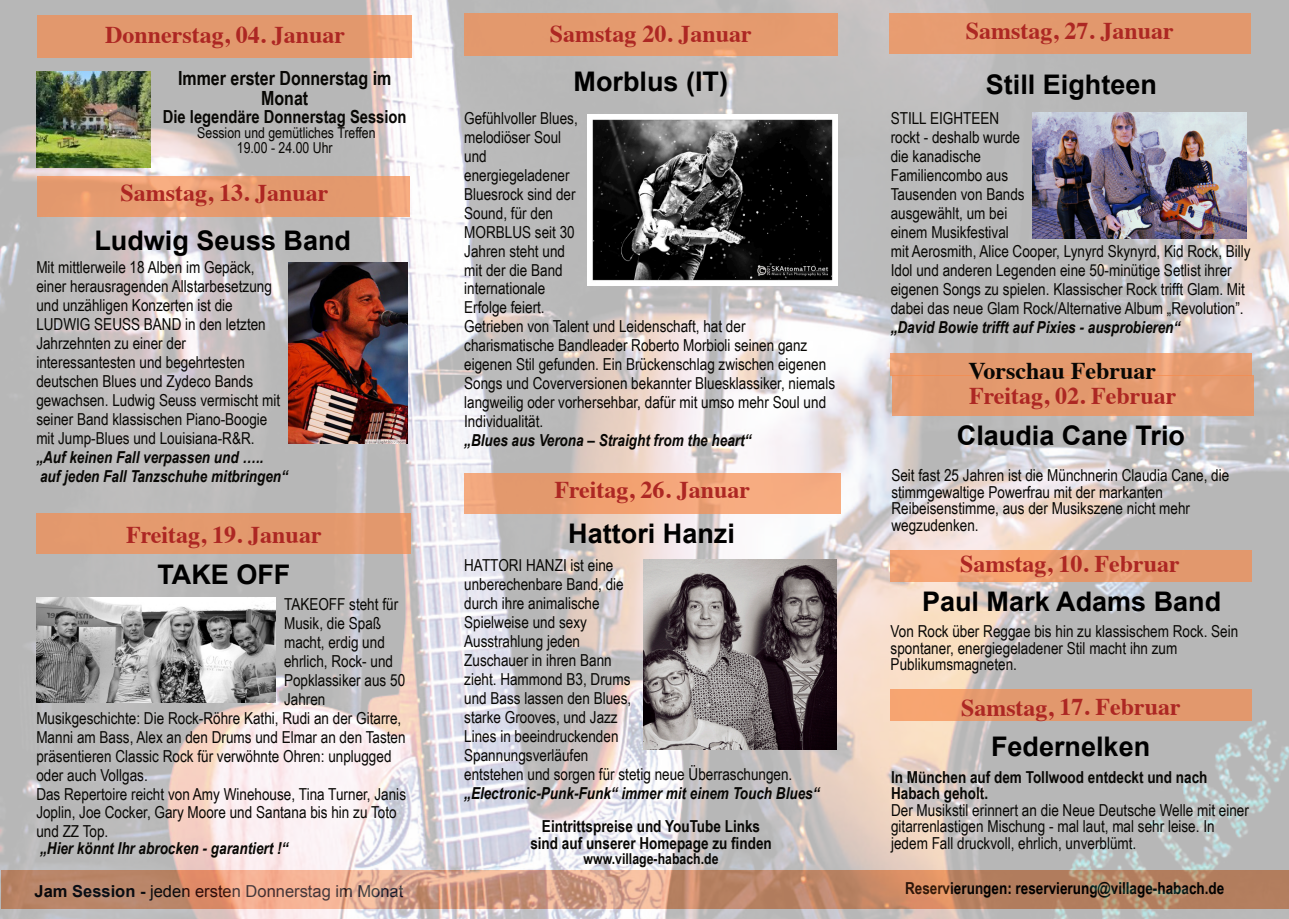
<style>
.page{position:relative;width:1289px;height:919px;background:#fff}
.page>*{position:absolute;margin:0;border:0;box-sizing:border-box;transform-origin:0 0}
.t1{font:700 27px "Arial";color:#000}
.t2{font:700 24px "Times";color:#ad2723}
.t3{font:700 24px "Times";color:#080704}
.t4{font:700 19.5px/19.5px "Arial Narrow";color:#080704;text-align:center}
.t5{font:700 18px "Arial Narrow";color:#080704}
.t6{font:16.5px/19px "Arial Narrow";color:#080704}
.t7{font:italic 700 16.5px/19px "Arial Narrow";color:#080704}
.t8{font:700 16.5px/16.5px "Arial Narrow";color:#080704}
.t9{font:700 16.5px "Arial Narrow";color:#000}
.t10{font:16.5px "Arial";color:#000}
.t11{font:15px/15px "Arial Narrow";color:#080704;text-align:center}
.t12{font:700 15px "Arial Narrow";color:#080704}
.s1{font-weight:700}
</style>
<div class="page">
<img style="left:0;top:0;width:1288px;height:918px">
<img style="left:36px;top:71px;width:115px;height:96px">
<div style="left:464px;top:473px;width:376px;height:40px;background:#f68c4d;opacity:.7"></div>
<div style="left:890px;top:353px;width:361px;height:22px;background:#e49a6e"></div>
<div style="left:890px;top:550px;width:361px;height:31px;background:#f68c4d;opacity:.7"></div>
<div style="left:890px;top:689px;width:361px;height:31px;background:#f68c4d;opacity:.7"></div>
<div style="left:892px;top:375px;width:361px;height:40px;background:#e49a6e"></div>
<div style="left:889px;top:14px;width:361px;height:40px;background:#e2986d"></div>
<div style="left:464px;top:14px;width:373px;height:42px;background:#e49a6e"></div>
<div style="left:37px;top:176px;width:373px;height:40px;background:#f68c4d;opacity:.7"></div>
<div style="left:37px;top:513px;width:374px;height:41px;background:#e3996d"></div>
<div style="left:37px;top:15px;width:374px;height:43px;background:#f68c4d;opacity:.7"></div>
<img style="left:1032px;top:112px;width:214px;height:127px">
<img style="left:643px;top:559px;width:193px;height:190px">
<img style="left:36px;top:597px;width:239px;height:105px">
<img style="left:289px;top:263px;width:118px;height:180px">
<img style="left:587px;top:114px;width:250px;height:171px">
<h2 class="t2" style="left:105px;top:24px;width:242px">Donnerstag, 04. Januar</h2>
<p class="t4" style="left:178px;top:70px;width:215px">Immer erster Donnerstag im<br>Monat</p>
<p class="t5" style="left:163px;top:109px;width:245px">Die legendäre Donnerstag Session</p>
<p class="t11" style="left:197px;top:126px;width:180px">Session und gemütliches Treffen<br>19.00 - 24.00 Uhr</p>
<h2 class="t2" style="left:120px;top:183px;width:210px">Samstag, 13. Januar</h2>
<h1 class="t1" style="left:94px;top:230px;width:258px">Ludwig Seuss Band</h1>
<p class="t6" style="left:36px;top:259px;width:245px">Mit mittlerweile 18 Alben im Gepäck, einer herausragenden Allstarbesetzung und unzähligen Konzerten ist die LUDWIG SEUSS BAND in den letzten Jahrzehnten zu einer der interessantesten und begehrtesten deutschen Blues und Zydeco Bands gewachsen. Ludwig Seuss vermischt mit seiner Band klassischen Piano-Boogie mit Jump-Blues und Louisiana-R&amp;R.</p>
<p class="t7" style="left:36px;top:448px;width:253px">„Auf keinen Fall verpassen und ….. auf jeden Fall Tanzschuhe mitbringen“</p>
<h2 class="t2" style="left:126px;top:524px;width:197px">Freitag, 19. Januar</h2>
<h1 class="t1" style="left:157px;top:564px;width:134px">TAKE OFF</h1>
<p class="t6" style="left:284px;top:595px;width:116px">TAKEOFF steht für</p>
<p class="t6" style="left:284px;top:614px;width:99px">Musik, die Spaß</p>
<p class="t6" style="left:284px;top:633px;width:102px">macht, erdig und</p>
<p class="t6" style="left:284px;top:652px;width:111px">ehrlich, Rock- und</p>
<p class="t6" style="left:284px;top:671px;width:123px">Popklassiker aus 50</p>
<p class="t6" style="left:284px;top:690px;width:43px">Jahren</p>
<p class="t6" style="left:36px;top:709px;width:366px">Musikgeschichte: Die Rock-Röhre Kathi, Rudi an der Gitarre,</p>
<p class="t6" style="left:36px;top:728px;width:371px">Manni am Bass, Alex an den Drums und Elmar an den Tasten</p>
<p class="t6" style="left:36px;top:747px;width:357px">präsentieren Classic Rock für verwöhnte Ohren: unplugged</p>
<p class="t6" style="left:36px;top:766px;width:113px">oder auch Vollgas.</p>
<p class="t6" style="left:36px;top:785px;width:371px">Das Repertoire reicht von Amy Winehouse, Tina Turner, Janis</p>
<p class="t6" style="left:36px;top:804px;width:362px">Joplin, Joe Cocker, Gary Moore und Santana bis hin zu Toto</p>
<p class="t6" style="left:36px;top:823px;width:73px">und ZZ Top.</p>
<p class="t7" style="left:40px;top:840px;width:250px">„Hier könnt Ihr abrocken - garantiert !“</p>
<h2 class="t2" style="left:549px;top:24px;width:204px">Samstag 20. Januar</h2>
<h2 class="t2" style="left:965px;top:21px;width:210px">Samstag, 27. Januar</h2>
<h1 class="t1" style="left:573px;top:71px;width:156px">Morblus (IT)</h1>
<p class="t6" style="left:464px;top:110px;width:372px">Gefühlvoller Blues,<br>melodiöser Soul<br>und<br>energiegeladener<br>Bluesrock sind der<br>Sound, für den<br>MORBLUS seit 30<br>Jahren steht und<br>mit der die Band<br>internationale<br>Erfolge feiert.<br>Getrieben von Talent und Leidenschaft, hat der charismatische Bandleader Roberto Morbioli seinen ganz eigenen Stil gefunden. Ein Brückenschlag zwischen eigenen<br>Songs und Coverversionen bekannter Bluesklassiker, niemals langweilig oder vorhersehbar, dafür mit umso mehr Soul und<br>Individualität.</p>
<p class="t7" style="left:464px;top:432px;width:289px">„Blues aus Verona – Straight from the heart“</p>
<h2 class="t2" style="left:554px;top:480px;width:197px">Freitag, 26. Januar</h2>
<h1 class="t1" style="left:568px;top:523px;width:168px">Hattori Hanzi</h1>
<p class="t6" style="left:464px;top:557px;width:330px">HATTORI HANZI ist eine<br>unberechenbare Band, die<br>durch ihre animalische<br>Spielweise und sexy<br>Ausstrahlung jeden<br>Zuschauer in ihren Bann<br>zieht. Hammond B3, Drums<br>und Bass lassen den Blues,<br>starke Grooves, und Jazz<br>Lines in beeindruckenden<br>Spannungsverläufen<br>entstehen und sorgen für stetig neue Überraschungen.</p>
<p class="t7" style="left:464px;top:785px;width:357px">„Electronic-Punk-Funk“ immer mit einem Touch Blues“</p>
<p class="t8" style="left:530px;top:819px;width:243px;text-align:center">Eintrittspreise und YouTube Links sind auf unserer Homepage zu finden</p>
<p class="t12" style="left:583px;top:852px;width:136px">www.village-habach.de</p>
<h1 class="t1" style="left:985px;top:74px;width:173px">Still Eighteen</h1>
<p class="t6" style="left:890px;top:110px;width:361px">STILL EIGHTEEN<br>rockt - deshalb wurde<br>die kanadische<br>Familiencombo aus<br>Tausenden von Bands<br>ausgewählt, um bei<br>einem Musikfestival<br>mit Aerosmith, Alice Cooper, Lynyrd Skynyrd, Kid Rock, Billy Idol und anderen Legenden eine 50-minütige Setlist ihrer eigenen Songs zu spielen. Klassischer Rock trifft Glam. Mit dabei das neue Glam Rock/Alternative Album „Revolution”.</p>
<p class="t7" style="left:890px;top:319px;width:291px">„David Bowie trifft auf Pixies - ausprobieren“</p>
<h2 class="t3" style="left:968px;top:360px;width:189px">Vorschau Februar</h2>
<h2 class="t2" style="left:969px;top:386px;width:209px">Freitag, 02. Februar</h2>
<h1 class="t1" style="left:956px;top:425px;width:230px">Claudia Cane Trio</h1>
<p class="t6" style="left:891px;top:469px;width:339px;line-height:16.5px">Seit fast 25 Jahren ist die Münchnerin Claudia Cane, die stimmgewaltige Powerfrau mit der markanten Reibeisenstimme, aus der Musikszene nicht mehr wegzudenken.</p>
<h2 class="t2" style="left:960px;top:553px;width:221px">Samstag, 10. Februar</h2>
<h1 class="t1" style="left:922px;top:591px;width:301px">Paul Mark Adams Band</h1>
<p class="t6" style="left:890px;top:624px;width:349px;line-height:16.5px">Von Rock über Reggae bis hin zu klassischem Rock. Sein spontaner, energiegeladener Stil macht ihn zum<br>Publikumsmagneten.</p>
<h2 class="t2" style="left:961px;top:697px;width:221px">Samstag, 17. Februar</h2>
<h1 class="t1" style="left:991px;top:736px;width:161px">Federnelken</h1>
<p class="t8" style="left:891px;top:770px;width:318px">In München auf dem Tollwood entdeckt und nach<br>Habach geholt.</p>
<p class="t6" style="left:891px;top:803px;width:359px;line-height:16.5px">Der Musikstil erinnert an die Neue Deutsche Welle mit einer gitarrenlastigen Mischung - mal laut, mal sehr leise. In jedem Fall druckvoll, ehrlich, unverblümt.</p>
<p class="t10" style="left:35px;top:884px;width:370px"><span class="s1">Jam Session -</span> jeden ersten Donnerstag im Monat</p>
<p class="t9" style="left:905px;top:881px;width:321px">Reservierungen: reservierung@village-habach.de</p>
</div>
